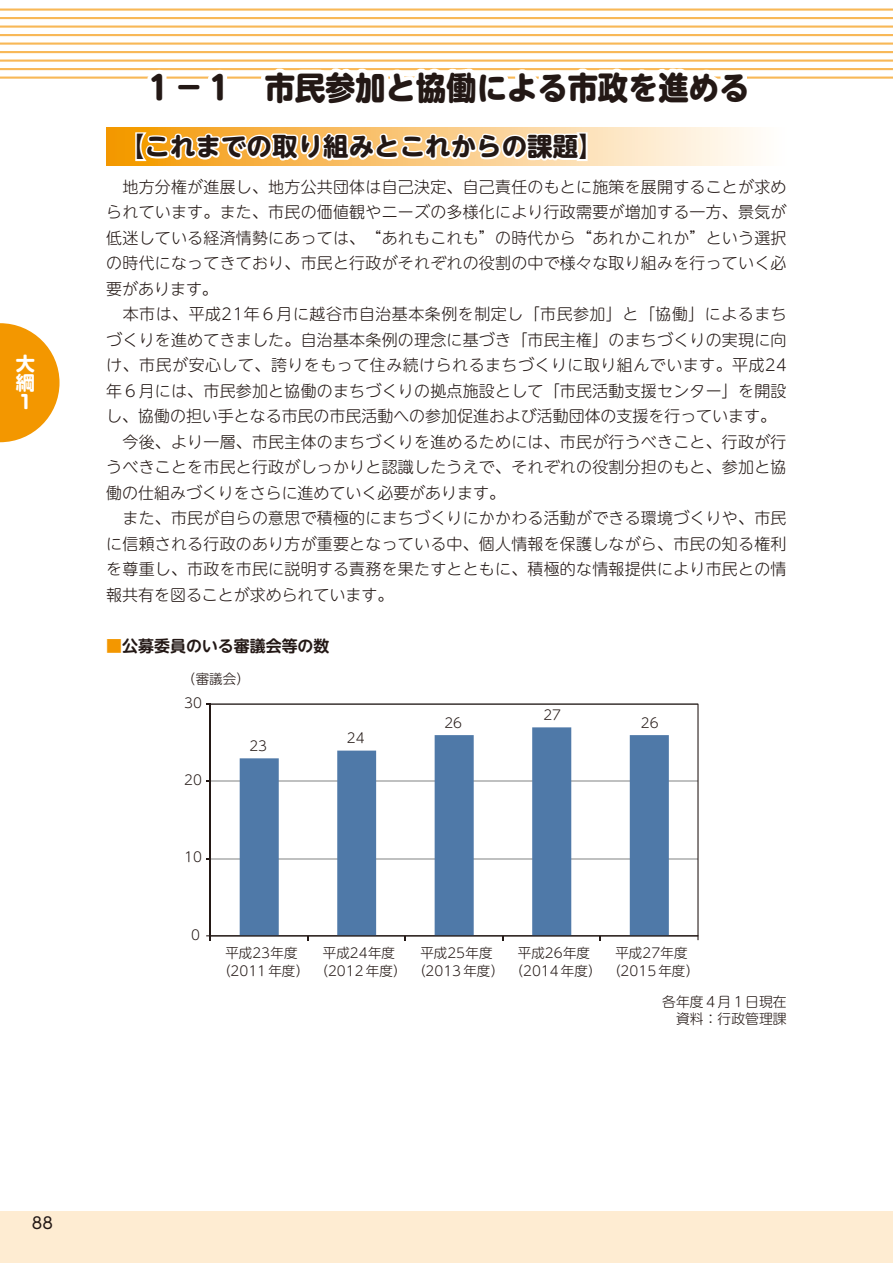
<style>
.page{position:relative;width:893px;height:1263px;background:#fff}
.page>*{position:absolute;margin:0;border:0;box-sizing:border-box;transform-origin:0 0}
.t1{font:800 31.95px "UD Shin M Go Pro";color:#231815;scale:.95 1}
.t2{font:700 25.5px "UD Shin M Go Pro";color:#231815}
.t3{font:700 19.2px/19.2px "Soft Go Std";color:#fff}
.t4{font:300 15.9px/25.5px "UD Shin M Go Pro";letter-spacing:.015em;color:#231815}
.t5{font:700 15.9px "UD Shin M Go Pro De";color:#231815}
.t6{font:15.9px "UD Shin M Go Pro";color:#231815}
.t7{font:300 13.8px/17px "UD Shin M Go Pro";color:#231815;text-align:right}
.t8{font:13.5px/17.4px "UD Shin M Go Pro Light 90 pv RKSJ H";color:#231815;text-align:center}
.s1{color:#f39700}
</style>
<div class="page">
<svg style="left:0;top:323px;width:60px;height:119px"></svg>
<hr style="left:0;top:9px;width:893px;height:2px;background:#f8b857">
<hr style="left:0;top:17px;width:893px;height:2px;background:#f8b857">
<hr style="left:0;top:26px;width:893px;height:2px;background:#f8b857">
<hr style="left:0;top:34px;width:893px;height:2px;background:#f8b857">
<hr style="left:0;top:43px;width:893px;height:2px;background:#f8b857">
<hr style="left:0;top:51px;width:893px;height:2px;background:#f8b857">
<hr style="left:0;top:60px;width:893px;height:2px;background:#f8b857">
<hr style="left:0;top:68px;width:893px;height:2px;background:#f8b857">
<hr style="left:0;top:77px;width:893px;height:2px;background:#f8b857">
<div style="left:0;top:1212px;width:893px;height:51px;background:#feecd2"></div>
<svg style="left:106px;top:128px;width:28px;height:38px"></svg>
<svg style="left:134px;top:8px;width:621px;height:158px"></svg>
<svg style="left:211px;top:704px;width:487px;height:231px"></svg>
<svg style="left:240px;top:727px;width:429px;height:208px"></svg>
<hr style="left:210px;top:704px;width:1px;height:232px;background:#231815">
<svg style="left:206px;top:935px;width:492px;height:5px"></svg>
<p class="t3" style="left:16px;top:352px;width:20px">大綱</p>
<p class="t3" style="left:16px;top:391px;width:13px">１</p>
<h1 class="t1" style="left:144px;top:62px;width:639px">１−１　市民参加と協働による市政を進める</h1>
<h2 class="t2" style="left:119px;top:126px;width:486px">【これまでの取り組みとこれからの課題【</h2>
<p class="t4" style="left:106px;top:173px;width:682px">　地方分権が進展し、地方公共団体は自己決定、自己責任のもとに施策を展開することが求められています。また、市民の価値観やニーズの多様化により行政需要が増加する一方、景気が低迷している経済情勢にあっては、“あれもこれも”の時代から“あれかこれか”という選択の時代になってきており、市民と行政がそれぞれの役割の中で様々な取り組みを行っていく必要があります。<br>　本市は、平成21年６月に越谷市自治基本条例を制定し「市民参加」と「協働」によるまちづくりを進めてきました。自治基本条例の理念に基づき「市民主権」のまちづくりの実現に向け、市民が安心して、誇りをもって住み続けられるまちづくりに取り組んでいます。平成24年６月には、市民参加と協働のまちづくりの拠点施設として「市民活動支援センター」を開設し、協働の担い手となる市民の市民活動への参加促進および活動団体の支援を行っています。　今後、より一層、市民主体のまちづくりを進めるためには、市民が行うべきこと、行政が行うべきことを市民と行政がしっかりと認識したうえで、それぞれの役割分担のもと、参加と協働の仕組みづくりをさらに進めていく必要があります。<br>　また、市民が自らの意思で積極的にまちづくりにかかわる活動ができる環境づくりや、市民に信頼される行政のあり方が重要となっている中、個人情報を保護しながら、市民の知る権利を尊重し、市政を市民に説明する責務を果たすとともに、積極的な情報提供により市民との情報共有を図ることが求められています。</p>
<p class="t5" style="left:106px;top:633px;width:225px"><span class="s1">■</span>公募委員のいる審議会等の数</p>
<p class="t8" style="left:182px;top:670px;width:69px">（審議会(</p>
<p class="t8" style="left:184px;top:693px;width:19px">30</p>
<p class="t8" style="left:184px;top:771px;width:19px">20</p>
<p class="t8" style="left:249px;top:736px;width:19px">23</p>
<p class="t8" style="left:184px;top:848px;width:19px">10</p>
<p class="t8" style="left:191px;top:925px;width:10px">0</p>
<p class="t8" style="left:347px;top:728px;width:19px">24</p>
<p class="t8" style="left:444px;top:713px;width:19px">26</p>
<p class="t8" style="left:543px;top:705px;width:19px">27</p>
<p class="t8" style="left:641px;top:713px;width:19px">26</p>
<p class="t8" style="left:218px;top:943px;width:93px">平成23年度（2011 年度(</p>
<p class="t8" style="left:315px;top:943px;width:93px">平成24年度（2012 年度(</p>
<p class="t8" style="left:413px;top:943px;width:93px">平成25年度（2013 年度(</p>
<p class="t8" style="left:510px;top:943px;width:93px">平成26年度（2014 年度(</p>
<p class="t8" style="left:608px;top:943px;width:93px">平成27年度（2015 年度(</p>
<p class="t7" style="left:662px;top:993px;width:126px">各年度４月１日現在資料：行政管理課</p>
<p class="t6" style="left:32px;top:1210px;width:23px">88</p>
</div>
